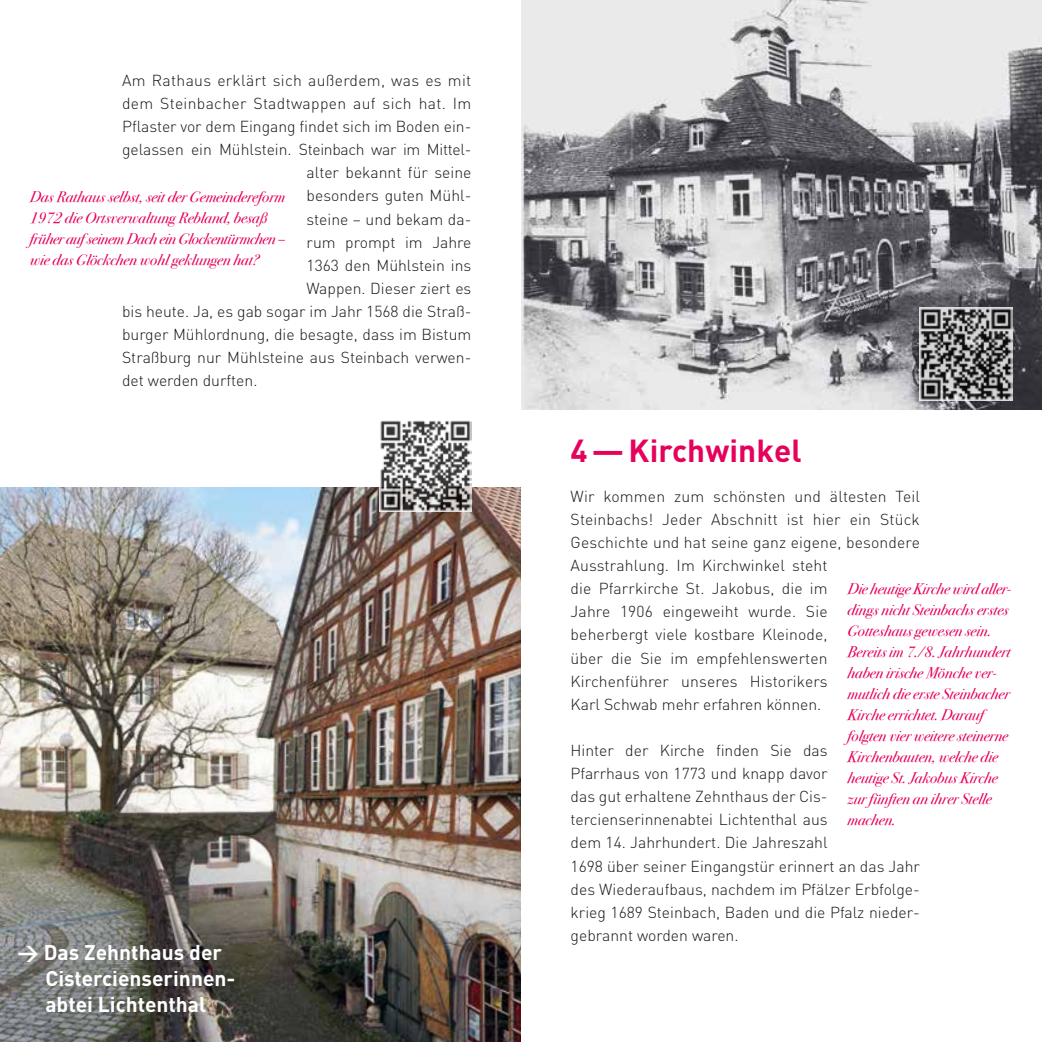
<style>
.page{position:relative;width:1042px;height:1042px;background:#fff}
.page>*{position:absolute;margin:0;border:0;box-sizing:border-box;transform-origin:0 0}
.t1{font:700 31.5px "DIN";letter-spacing:.005em;color:#e6015b}
.t2{font:700 21px/26.2px "DIN";color:#fff}
.t3{font:300 15.75px/23.1px "DIN";color:#181716}
.t4{font:300 15.75px "DIN";letter-spacing:.02em;color:#181716}
.t5{font:300 15.75px "DIN";letter-spacing:-.02em;color:#181716}
.t6{font:italic 15.4px/21px "Bodoni Svty Two ITCTT";color:#e6015b}
</style>
<div class="page">
<img style="left:0;top:487px;width:521px;height:555px">
<img style="left:521px;top:0;width:521px;height:409px">
<img style="left:920px;top:308px;width:92px;height:92px">
<img style="left:379px;top:420px;width:92px;height:92px">
<p class="t4" style="left:122px;top:71px;width:351px">Am Rathaus erklärt sich außerdem, was es mit</p>
<p class="t4" style="left:122px;top:94px;width:351px">dem Steinbacher Stadtwappen auf sich hat. Im</p>
<p class="t3" style="left:122px;top:115px;width:351px">Pflaster vor dem Eingang findet sich im Boden ein-</p>
<p class="t5" style="left:122px;top:140px;width:348px">gelassen ein Mühlstein. Steinbach war im Mittel-</p>
<p class="t3" style="left:307px;top:161px;width:166px">alter bekannt für seine</p>
<p class="t3" style="left:307px;top:184px;width:166px">besonders guten Mühl-</p>
<p class="t3" style="left:307px;top:207px;width:166px">steine – und bekam da-</p>
<p class="t3" style="left:307px;top:230px;width:166px">rum prompt im Jahre</p>
<p class="t3" style="left:307px;top:253px;width:166px">1363 den Mühlstein ins</p>
<p class="t3" style="left:307px;top:276px;width:166px">Wappen. Dieser ziert es</p>
<p class="t3" style="left:122px;top:300px;width:351px">bis heute. Ja, es gab sogar im Jahr 1568 die Straß-</p>
<p class="t3" style="left:122px;top:323px;width:351px">burger Mühlordnung, die besagte, dass im Bistum</p>
<p class="t3" style="left:122px;top:346px;width:351px">Straßburg nur Mühlsteine aus Steinbach verwen-</p>
<p class="t3" style="left:122px;top:369px;width:137px">det werden durften.</p>
<p class="t6" style="left:30px;top:185px;width:257px">Das Rathaus selbst, seit der Gemeindereform 1972 die Ortsverwaltung Rebland, besaß früher auf seinem Dach ein Glockentürmchen – wie das Glöckchen wohl geklungen hat?</p>
<h2 class="t2" style="left:45px;top:938px;width:187px;text-indent:-28px">&gt; Das Zehnthaus der<br>Cistercienserinnen&shy;abtei Lichtenthal</h2>
<h1 class="t1" style="left:570px;top:430px;width:233px">4—Kirchwinkel</h1>
<p class="t3" style="left:570px;top:484px;width:351px">Wir kommen zum schönsten und ältesten Teil Steinbachs! Jeder Abschnitt ist hier ein Stück Geschichte und hat seine ganz eigene, besondere Ausstrahlung. Im Kirchwinkel steht<br>die Pfarrkirche St. Jakobus, die im<br>Jahre 1906 eingeweiht wurde. Sie<br>beherbergt viele kostbare Kleinode,<br>über die Sie im empfehlenswerten Kirchenführer unseres Historikers<br>Karl Schwab mehr erfahren können.</p>
<p class="t3" style="left:570px;top:738px;width:351px">Hinter der Kirche finden Sie das<br>Pfarrhaus von 1773 und knapp davor<br>das gut erhaltene Zehnthaus der Cis&shy;tercienserinnenabtei Lichtenthal aus<br>dem 14. Jahrhundert. Die Jahreszahl<br>1698 über seiner Eingangstür erinnert an das Jahr des Wiederaufbaus, nachdem im Pfälzer Erbfolge&shy;krieg 1689 Steinbach, Baden und die Pfalz nieder&shy;gebrannt worden waren.</p>
<p class="t6" style="left:847px;top:578px;width:165px">Die heutige Kirche wird aller&shy;dings nicht Steinbachs erstes<br>Gotteshaus gewesen sein.<br>Bereits im 7./8. Jahrhundert haben irische Mönche ver&shy;mutlich die erste Steinbacher<br>Kirche errichtet. Darauf folgten vier weitere steinerne<br>Kirchenbauten, welche die heutige St. Jakobus Kirche zur fünften an ihrer Stelle machen.</p>
</div>
